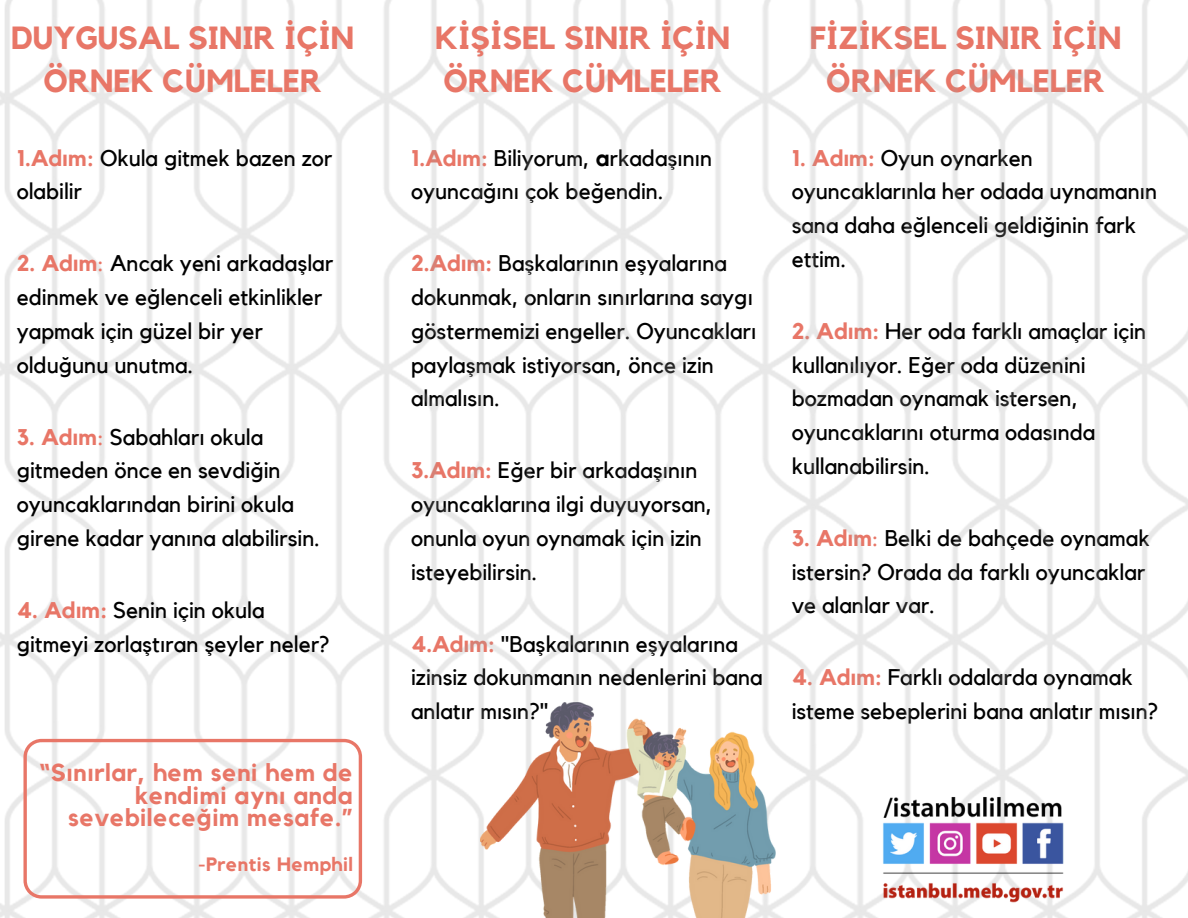
<style>
.page{position:relative;width:1188px;height:918px;background:#fff}
.page>*{position:absolute;margin:0;border:0;box-sizing:border-box;transform-origin:0 0}
.t1{font:700 31.95px/42.8px "Kollektif";color:#e87667;text-align:center}
.t2{font:700 24.45px/22.5px "Kollektif";letter-spacing:.025em;color:#e87667;text-align:right}
.t3{font:22.65px/33.8px "Kollektif";color:#000}
.t4{font:700 19.2px "Kollektif";letter-spacing:.025em;color:#e87667}
.s1{font-weight:700;color:#e87667}
.s2{color:#e87667}
.s3{font-weight:700}
</style>
<div class="page">
<img style="left:0;top:0;width:1188px;height:918px">
<img style="left:879px;top:793px;width:189px;height:112px">
<svg style="left:23px;top:739px;width:339px;height:160px"></svg>
<img style="left:480px;top:702px;width:295px;height:216px">
<p class="t1" style="left:11px;top:18px;width:345px">DUYGUSAL SINIR İÇİN<br>ÖRNEK CÜMLELER</p>
<p class="t3" style="left:17px;top:142px;width:317px"><span class="s1">1.Adım:</span> Okula gitmek bazen zor olabilir</p>
<p class="t3" style="left:17px;top:247px;width:318px"><span class="s1">2. Adım</span><span class="s2">:</span> Ancak yeni arkadaşlar edinmek ve eğlenceli etkinlikler yapmak için güzel bir yer olduğunu unutma.</p>
<p class="t3" style="left:17px;top:421px;width:305px"><span class="s1">3. Adım</span><span class="s2">:</span> Sabahları okula gitmeden önce en sevdiğin oyuncaklarından birini okula girene kadar yanına alabilirsin.</p>
<p class="t3" style="left:17px;top:594px;width:314px"><span class="s1">4. Adım:</span> Senin için okula gitmeyi zorlaştıran şeyler neler?</p>
<p class="t2" style="left:39px;top:763px;width:315px">“Sınırlar, hem seni hem de kendimi aynı anda sevebileceğim mesafe.”</p>
<p class="t4" style="left:198px;top:856px;width:156px">-Prentis Hemphil</p>
<p class="t1" style="left:435px;top:18px;width:296px;text-align:left">KİŞİSEL SINIR İÇİN<br>ÖRNEK CÜMLELER</p>
<p class="t3" style="left:411px;top:142px;width:303px"><span class="s1">1.Adım:</span> Biliyorum, <span class="s3">a</span>rkadaşının oyuncağını çok beğendin.</p>
<p class="t3" style="left:411px;top:247px;width:347px"><span class="s1">2.Adım:</span> Başkalarının eşyalarına dokunmak, onların sınırlarına saygı göstermemizi engeller. Oyuncakları paylaşmak istiyorsan, önce izin almalısın.</p>
<p class="t3" style="left:411px;top:454px;width:303px"><span class="s1">3.Adım:</span> Eğer bir arkadaşının oyuncaklarına ilgi duyuyorsan, onunla oyun oynamak için izin isteyebilirsin.</p>
<p class="t3" style="left:411px;top:628px;width:353px"><span class="s1">4.Adım:</span> "Başkalarının eşyalarına izinsiz dokunmanın nedenlerini bana anlatır mısın?"</p>
<p class="t1" style="left:810px;top:18px;width:313px">FİZİKSEL SINIR İÇİN<br>ÖRNEK CÜMLELER</p>
<p class="t3" style="left:792px;top:142px;width:367px"><span class="s1">1. Adım:</span> Oyun oynarken oyuncaklarınla her odada uynamanın sana daha eğlenceli geldiğinin fark ettim.</p>
<p class="t3" style="left:792px;top:315px;width:356px"><span class="s1">2. Adım:</span> Her oda farklı amaçlar için kullanılıyor. Eğer oda düzenini bozmadan oynamak istersen, oyuncaklarını oturma odasında kullanabilirsin.</p>
<p class="t3" style="left:792px;top:522px;width:359px"><span class="s1">3. Adım</span><span class="s2">:</span> Belki de bahçede oynamak istersin? Orada da farklı oyuncaklar ve alanlar var.</p>
<p class="t3" style="left:792px;top:661px;width:368px"><span class="s1">4. Adım:</span> Farklı odalarda oynamak isteme sebeplerini bana anlatır mısın?</p>
</div>
